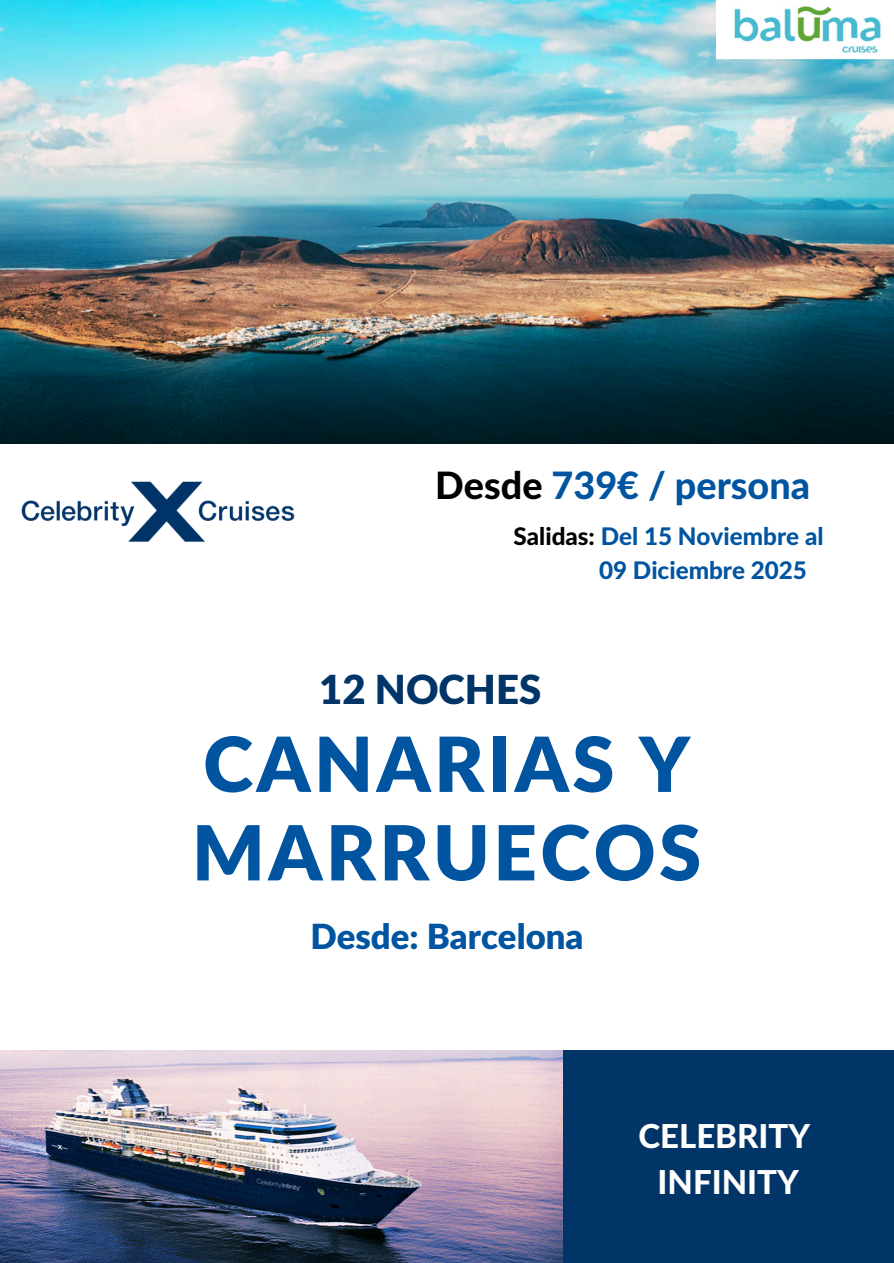
<style>
.page{position:relative;width:894px;height:1263px;background:#fff}
.page>*{position:absolute;margin:0;border:0;box-sizing:border-box;transform-origin:0 0}
.t1{font:900 75.9px/88.5px "Lato Latin";letter-spacing:.045em;color:#0154a0}
.t2{font:900 40.05px "Lato Latin";color:#013467}
.t3{font:800 37.8px "Lato Latin";color:#0154a0}
.t4{font:900 34.65px "Lato Latin";color:#0154a0}
.t5{font:800 33px/46.2px "Lato Latin";color:#fefefe;text-align:center}
.t6{font:800 24.3px "Lato Latin";color:#0154a0}
.s1{color:#000}
</style>
<div class="page">
<img style="left:0;top:0;width:893px;height:444px">
<img style="left:716px;top:0;width:178px;height:60px">
<div style="left:0;top:1051px;width:894px;height:212px;background:#013467"></div>
<img style="left:0;top:1051px;width:562px;height:212px">
<img style="left:21px;top:481px;width:274px;height:60px">
<p class="t3" style="left:435px;top:469px;width:376px"><span class="s1">Desde</span> 739€ / persona</p>
<h3 class="t6" style="left:513px;top:526px;width:312px"><span class="s1">Salidas:</span> Del 15 Noviembre al</h3>
<p class="t6" style="left:599px;top:559px;width:209px">09 Diciembre 2025</p>
<h2 class="t2" style="left:319px;top:672px;width:224px">12 NOCHES</h2>
<p class="t1" style="left:192px;top:725px;width:511px">CANARIAS Y<br>MARRUECOS</p>
<h1 class="t4" style="left:310px;top:921px;width:275px">Desde: Barcelona</h1>
<h5 class="t5" style="left:638px;top:1114px;width:173px">CELEBRITY<br>INFINITY</h5>
</div>
